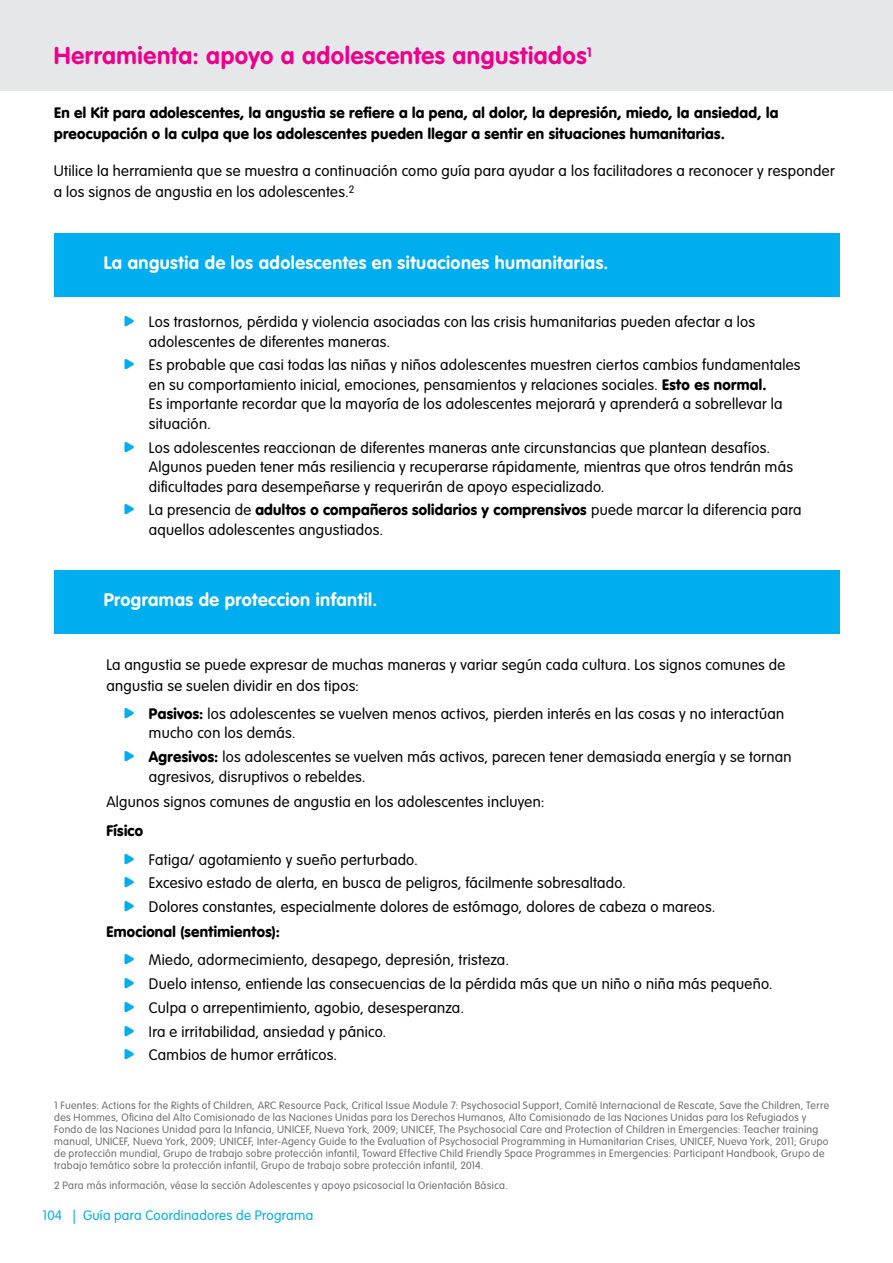
<style>
.page{position:relative;width:893px;height:1263px;background:#fff}
.page>*{position:absolute;margin:0;border:0;box-sizing:border-box;transform-origin:0 0}
.t1{font:700 24px "VAG Rounded Std";letter-spacing:.025em;color:#ec008c}
.t2{font:700 18px "VAG Rounded Std";letter-spacing:.025em;color:#fff}
.t3{font:300 15px/19.5px "VAG Rounded Std";letter-spacing:.02em;color:#000}
.t4{font:900 15px/21px "VAG Rounded Std";letter-spacing:.02em;color:#000}
.t5{font:300 13.5px "VAG Rounded Std";letter-spacing:.025em;color:#00aeef}
.t6{font:300 10.5px/12px "VAG Rounded Std";letter-spacing:.03em;color:#6d6e71}
.s1{color:#00aeef}
.s2{font-weight:900}
</style>
<div class="page">
<div style="left:0;top:0;width:893px;height:91px;background:#e6e7e8"></div>
<div style="left:54px;top:233px;width:785px;height:64px;background:#00aeef"></div>
<div style="left:54px;top:570px;width:785px;height:63px;background:#00aeef"></div>
<h1 class="t1" style="left:54px;top:42px;width:540px">Herramienta: apoyo a adolescentes angustiados<sup>1</sup></h1>
<p class="t4" style="left:54px;top:103px;width:726px">En el Kit para adolescentes, la angustia se refiere a la pena, al dolor, la depresión, miedo, la ansiedad, la preocupación o la culpa que los adolescentes pueden llegar a sentir en situaciones humanitarias.</p>
<p class="t3" style="left:54px;top:161px;width:782px;line-height:21px">Utilice la herramienta que se muestra a continuación como guía para ayudar a los facilitadores a reconocer y responder a los signos de angustia en los adolescentes.<sup>2</sup></p>
<p class="t2" style="left:104px;top:253px;width:506px">La angustia de los adolescentes en situaciones humanitarias.</p>
<p class="t3" style="left:149px;top:313px;width:608px;text-indent:-26px"><span class="s1">•</span> Los trastornos, pérdida y violencia asociadas con las crisis humanitarias pueden afectar a los adolescentes de diferentes maneras.</p>
<p class="t3" style="left:149px;top:356px;width:653px;text-indent:-26px"><span class="s1">•</span> Es probable que casi todas las niñas y niños adolescentes muestren ciertos cambios fundamentales en su comportamiento inicial, emociones, pensamientos y relaciones sociales. <span class="s2">Esto es normal.<br></span>Es importante recordar que la mayoría de los adolescentes mejorará y aprenderá a sobrellevar la situación.</p>
<p class="t3" style="left:149px;top:438px;width:646px;text-indent:-26px"><span class="s1">•</span> Los adolescentes reaccionan de diferentes maneras ante circunstancias que plantean desafíos.<br>Algunos pueden tener más resiliencia y recuperarse rápidamente, mientras que otros tendrán más dificultades para desempeñarse y requerirán de apoyo especializado.</p>
<p class="t3" style="left:149px;top:501px;width:654px;text-indent:-26px"><span class="s1">•</span> La presencia de <span class="s2">adultos o compañeros solidarios y comprensivos</span> puede marcar la diferencia para aquellos adolescentes angustiados.</p>
<p class="t2" style="left:104px;top:589px;width:275px">Programas de proteccion infantil.</p>
<p class="t3" style="left:106px;top:655px;width:680px;line-height:21px">La angustia se puede expresar de muchas maneras y variar según cada cultura. Los signos comunes de angustia se suelen dividir en dos tipos:</p>
<p class="t3" style="left:149px;top:704px;width:637px;text-indent:-26px"><span class="s1">•</span> <span class="s2">Pasivos:</span> los adolescentes se vuelven menos activos, pierden interés en las cosas y no interactúan mucho con los demás.</p>
<p class="t3" style="left:149px;top:748px;width:644px;text-indent:-26px"><span class="s1">•</span> <span class="s2">Agresivos:</span> los adolescentes se vuelven más activos, parecen tener demasiada energía y se tornan agresivos, disruptivos o rebeldes.</p>
<p class="t3" style="left:106px;top:792px;width:440px">Algunos signos comunes de angustia en los adolescentes incluyen:</p>
<p class="t4" style="left:106px;top:821px;width:38px">Físico</p>
<p class="t3" style="left:123px;top:850px;width:296px"><span class="s1">•</span> Fatiga/ agotamiento y sueño perturbado.</p>
<p class="t3" style="left:123px;top:874px;width:504px"><span class="s1">•</span> Excesivo estado de alerta, en busca de peligros, fácilmente sobresaltado.</p>
<p class="t3" style="left:106px;top:895px;width:611px;line-height:25.2px;text-indent:17px"><span class="s1">•</span> Dolores constantes, especialmente dolores de estómago, dolores de cabeza o mareos.<br><span class="s2">Emocional (sentimientos):</span></p>
<p class="t3" style="left:123px;top:951px;width:387px"><span class="s1">•</span> Miedo, adormecimiento, desapego, depresión, tristeza.</p>
<p class="t3" style="left:123px;top:974px;width:651px"><span class="s1">•</span> Duelo intenso, entiende las consecuencias de la pérdida más que un niño o niña más pequeño.</p>
<p class="t3" style="left:123px;top:998px;width:342px"><span class="s1">•</span> Culpa o arrepentimiento, agobio, desesperanza.</p>
<p class="t3" style="left:123px;top:1022px;width:264px"><span class="s1">•</span> Ira e irritabilidad, ansiedad y pánico.</p>
<p class="t3" style="left:123px;top:1046px;width:215px"><span class="s1">•</span> Cambios de humor erráticos.</p>
<p class="t6" style="left:54px;top:1099px;width:776px">1 Fuentes: Actions for the Rights of Children, ARC Resource Pack, Critical Issue Module 7: Psychosocial Support, Comité Internacional de Rescate, Save the Children, Terre des Hommes, Oficina del Alto Comisionado de las Naciones Unidas para los Derechos Humanos, Alto Comisionado de las Naciones Unidas para los Refugiados y Fondo de las Naciones Unidad para la Infancia, UNICEF, Nueva York, 2009; UNICEF, The Psychosocial Care and Protection of Children in Emergencies: Teacher training manual, UNICEF, Nueva York, 2009; UNICEF, Inter-Agency Guide to the Evaluation of Psychosocial Programming in Humanitarian Crises, UNICEF, Nueva York, 2011; Grupo de protección mundial, Grupo de trabajo sobre protección infantil, Toward Effective Child Friendly Space Programmes in Emergencies: Participant Handbook, Grupo de trabajo temático sobre la protección infantil, Grupo de trabajo sobre protección infantil, 2014.</p>
<p class="t6" style="left:54px;top:1180px;width:455px">2 Para más información, véase la sección Adolescentes y apoyo psicosocial la Orientación Básica.</p>
<p class="t5" style="left:43px;top:1208px;width:272px">104 | Guía para Coordinadores de Programa</p>
</div>
